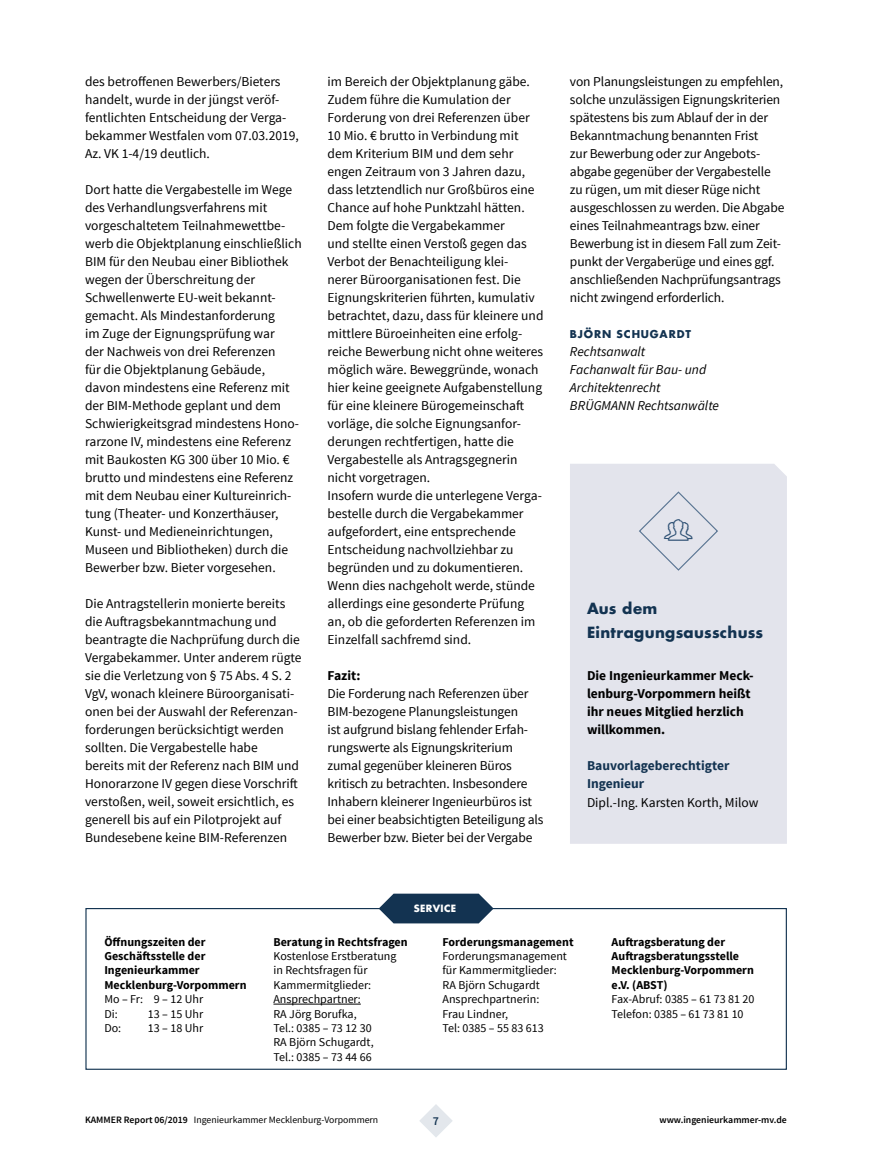
<style>
.page{position:relative;width:872px;height:1170px;background:#fff}
.page>*{position:absolute;margin:0;border:0;box-sizing:border-box;transform-origin:0 0}
.t1{font:700 15px/24px "Futura Std";letter-spacing:.02em;color:#133351}
.t2{font:13.5px/18px "Source Sans Pro";color:#000}
.t3{font:700 13.5px/18px "Source Sans Pro";color:#000}
.t4{font:italic 13.5px/18px "Source Sans Pro";color:#000}
.t5{font:700 13.5px/18px "Source Sans Pro";color:#133351}
.t6{font:12px/14.4px "Source Sans Pro";color:#000}
.t7{font:700 12px/14.4px "Source Sans Pro";color:#000}
.t8{font:600 12px "Source Sans Pro";color:#133351}
.t9{font:700 10.5px "Futura Std";letter-spacing:.08em;color:#133351}
.t10{font:9.75px "Source Sans Pro";color:#000}
.t11{font:600 9.75px "Source Sans Pro";color:#000}
.t12{font:700 9.75px "Futura Std";letter-spacing:.04em;color:#fff}
.s1{font-weight:600}
</style>
<div class="page">
<svg style="left:419px;top:1104px;width:34px;height:33px"></svg>
<hr style="left:273px;top:1003px;width:88px;height:1px;background:#000">
<div style="left:85px;top:907px;width:702px;height:162px;border:1px solid #133351"></div>
<svg style="left:379px;top:893px;width:114px;height:30px;background:#344f69"></svg>
<div style="left:570px;top:464px;width:217px;height:379px;background:#e3e4ec"></div>
<svg style="left:638px;top:490px;width:81px;height:81px;background:#dddfe8"></svg>
<p class="t2" style="left:85px;top:73px;width:215px">des betroffenen Bewerbers/Bieters handelt, wurde in der jüngst veröf&shy;fentlichten Entscheidung der Verga&shy;bekammer Westfalen vom 07.03.2019, Az. VK 1-4/19 deutlich.</p>
<p class="t2" style="left:85px;top:181px;width:218px">Dort hatte die Vergabestelle im Wege des Verhandlungsverfahrens mit vorgeschaltetem Teilnahmewettbe&shy;werb die Objektplanung einschließlich BIM für den Neubau einer Bibliothek wegen der Überschreitung der Schwellenwerte EU-weit bekannt&shy;gemacht. Als Mindestanforderung<br>im Zuge der Eignungsprüfung war<br>der Nachweis von drei Referenzen<br>für die Objektplanung Gebäude, davon mindestens eine Referenz mit der BIM-Methode geplant und dem Schwierigkeitsgrad mindestens Hono&shy;rarzone IV, mindestens eine Referenz mit Baukosten KG 300 über 10 Mio. € brutto und mindestens eine Referenz mit dem Neubau einer Kultureinrich&shy;tung (Theater- und Konzerthäuser, Kunst- und Medieneinrichtungen, Museen und Bibliotheken) durch die Bewerber bzw. Bieter vorgesehen.</p>
<p class="t2" style="left:85px;top:595px;width:218px">Die Antragstellerin monierte bereits die Auftragsbekanntmachung und beantragte die Nachprüfung durch die Vergabekammer. Unter anderem rügte sie die Verletzung von § 75 Abs. 4 S. 2<br>VgV, wonach kleinere Büroorganisati&shy;onen bei der Auswahl der Referenzan&shy;forderungen berücksichtigt werden sollten. Die Vergabestelle habe<br>bereits mit der Referenz nach BIM und Honorarzone IV gegen diese Vorschrift verstoßen, weil, soweit ersichtlich, es generell bis auf ein Pilotprojekt auf Bundesebene keine BIM-Referenzen</p>
<p class="t2" style="left:327px;top:73px;width:217px">im Bereich der Objektplanung gäbe.<br>Zudem führe die Kumulation der Forderung von drei Referenzen über 10 Mio. € brutto in Verbindung mit dem Kriterium BIM und dem sehr engen Zeitraum von 3 Jahren dazu, dass letztendlich nur Großbüros eine Chance auf hohe Punktzahl hätten.<br>Dem folgte die Vergabekammer<br>und stellte einen Verstoß gegen das Verbot der Benachteiligung klei-<br>nerer Büroorganisationen fest. Die Eignungskriterien führten, kumulativ betrachtet, dazu, dass für kleinere und mittlere Büroeinheiten eine erfolg&shy;reiche Bewerbung nicht ohne weiteres möglich wäre. Beweggründe, wonach hier keine geeignete Aufgabenstellung für eine kleinere Bürogemeinschaft vorläge, die solche Eignungsanfor&shy;derungen rechtfertigen, hatte die Vergabestelle als Antragsgegnerin nicht vorgetragen.<br>Insofern wurde die unterlegene Verga&shy;bestelle durch die Vergabekammer aufgefordert, eine entsprechende Entscheidung nachvollziehbar zu begründen und zu dokumentieren.<br>Wenn dies nachgeholt werde, stünde allerdings eine gesonderte Prüfung an, ob die geforderten Referenzen im Einzelfall sachfremd sind.</p>
<p class="t3" style="left:327px;top:667px;width:34px">Fazit:</p>
<p class="t2" style="left:327px;top:684px;width:218px">Die Forderung nach Referenzen über BIM-bezogene Planungsleistungen<br>ist aufgrund bislang fehlender Erfah&shy;rungswerte als Eignungskriterium zumal gegenüber kleineren Büros kritisch zu betrachten. Insbesondere Inhabern kleinerer Ingenieurbüros ist bei einer beabsichtigten Beteiligung als Bewerber bzw. Bieter bei der Vergabe</p>
<p class="t12" style="left:414px;top:901px;width:44px">SERVICE</p>
<p class="t2" style="left:570px;top:72px;width:216px">von Planungsleistungen zu empfehlen, solche unzulässigen Eignungskriterien spätestens bis zum Ablauf der in der Bekanntmachung benannten Frist<br>zur Bewerbung oder zur Angebots&shy;abgabe gegenüber der Vergabestelle zu rügen, um mit dieser Rüge nicht ausgeschlossen zu werden. Die Abgabe eines Teilnahmeantrags bzw. einer Bewerbung ist in diesem Fall zum Zeit&shy;punkt der Vergaberüge und eines ggf. anschließenden Nachprüfungsantrags nicht zwingend erforderlich.</p>
<p class="t9" style="left:570px;top:327px;width:122px">BJÖRN SCHUGARDT</p>
<p class="t4" style="left:570px;top:343px;width:151px">Rechtsanwalt<br>Fachanwalt für Bau- und<br>Architektenrecht<br>BRÜGMANN Rechtsanwälte</p>
<p class="t1" style="left:587px;top:596px;width:178px">Aus dem<br>Eintragungsausschuss</p>
<p class="t3" style="left:587px;top:667px;width:168px">Die Ingenieurkammer Meck&shy;lenburg-Vorpommern heißt ihr neues Mitglied herzlich willkommen.</p>
<p class="t5" style="left:587px;top:757px;width:144px">Bauvorlageberechtigter<br>Ingenieur</p>
<p class="t2" style="left:587px;top:793px;width:173px">Dipl.-Ing. Karsten Korth, Milow</p>
<p class="t7" style="left:104px;top:934px;width:144px">Öffnungszeiten der<br>Geschäftsstelle der<br>Ingenieurkammer<br>Mecklenburg-Vorpommern</p>
<p class="t6" style="left:104px;top:992px;width:100px">Mo – Fr: 9 – 12 Uhr<br>Di:</p>
<p class="t6" style="left:148px;top:1006px;width:57px">13 – 15 Uhr</p>
<p class="t6" style="left:104px;top:1020px;width:18px">Do:</p>
<p class="t6" style="left:148px;top:1020px;width:57px">13 – 18 Uhr</p>
<p class="t7" style="left:273px;top:934px;width:136px">Beratung in Rechtsfragen</p>
<p class="t6" style="left:273px;top:948px;width:125px">Kostenlose Erstberatung in Rechtsfragen für<br>Kammermitglieder:<br>Ansprechpartner:<br>RA Jörg Borufka,<br>Tel.: 0385 – 73 12 30<br>RA Björn Schugardt,<br>Tel.: 0385 – 73 44 66</p>
<p class="t7" style="left:442px;top:934px;width:132px">Forderungsmanagement</p>
<p class="t6" style="left:442px;top:948px;width:126px">Forderungsmanagement für Kammermitglieder:<br>RA Björn Schugardt<br>Ansprechpartnerin:<br>Frau Lindner,<br>Tel: 0385 – 55 83 613</p>
<p class="t7" style="left:611px;top:934px;width:144px">Auftragsberatung der<br>Auftragsberatungsstelle<br>Mecklenburg-Vorpommern e.V. (ABST)</p>
<p class="t6" style="left:611px;top:992px;width:144px">Fax-Abruf: 0385 – 61 73 81 20<br>Telefon: 0385 – 61 73 81 10</p>
<p class="t10" style="left:85px;top:1113px;width:295px"><span class="s1">KAMMER Report 06/2019</span> Ingenieurkammer Mecklenburg-Vorpommern</p>
<p class="t8" style="left:433px;top:1112px;width:8px">7</p>
<p class="t11" style="left:659px;top:1113px;width:129px">www.ingenieurkammer-mv.de</p>
</div>
